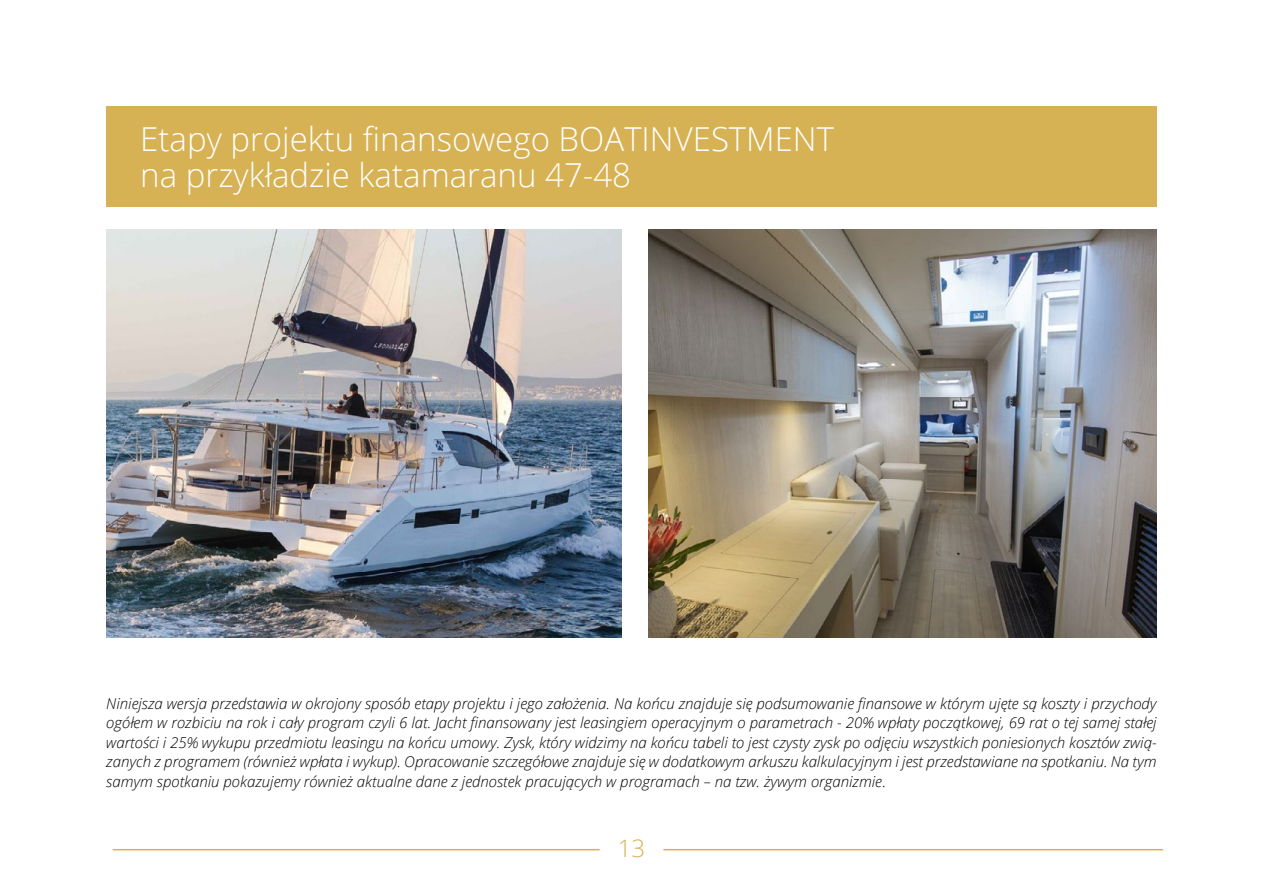
<style>
.page{position:relative;width:1263px;height:893px;background:#fff}
.page>*{position:absolute;margin:0;border:0;box-sizing:border-box;transform-origin:0 0}
.t1{font:300 33px/36px "Open Sans";color:#fff}
.t2{font:300 24px "Open Sans";color:#d7b254}
.t3{font:italic 300 15px/19.5px "Open Sans";color:#000;text-align:justify}
.s1{font-style:normal}
</style>
<div class="page">
<hr style="left:113px;top:849px;width:487px;height:1px;background:#d7b254">
<hr style="left:663px;top:849px;width:500px;height:1px;background:#d7b254">
<div style="left:106px;top:106px;width:1051px;height:101px;background:#d7b254"></div>
<img style="left:106px;top:230px;width:515px;height:408px">
<img style="left:648px;top:230px;width:508px;height:408px">
<h1 class="t1" style="left:140px;top:120px;width:695px">Etapy projektu finansowego BOATINVESTMENT na przykładzie katamaranu 47-48</h1>
<p class="t3" style="left:106px;top:693px;width:1052px">Niniejsza wersja przedstawia w okrojony sposób etapy projektu i jego założenia. Na końcu znajduje się podsumowanie finansowe w którym ujęte są koszty i przychody ogółem w rozbiciu na rok i cały program czyli 6 lat. Jacht finansowany jest leasingiem operacyjnym o parametrach - 20% wpłaty początkowej, 69 rat o tej samej stałej wartości i 25% wykupu przedmiotu leasingu na końcu umowy. Zysk, który widzimy na końcu tabeli to jest czysty zysk po odjęciu wszystkich poniesionych kosztów zwią&shy;zanych z programem (również wpłata i wykup). Opracowanie szczegółowe znajduje się w dodatkowym arkuszu kalkulacyjnym i jest przedstawiane na spotkaniu. Na tym samym spotkaniu pokazujemy również aktualne dane z jednostek pracujących w programach – na tzw. żywym organizmie<span class="s1">.</span></p>
<h2 class="t2" style="left:618px;top:832px;width:29px">13</h2>
</div>
